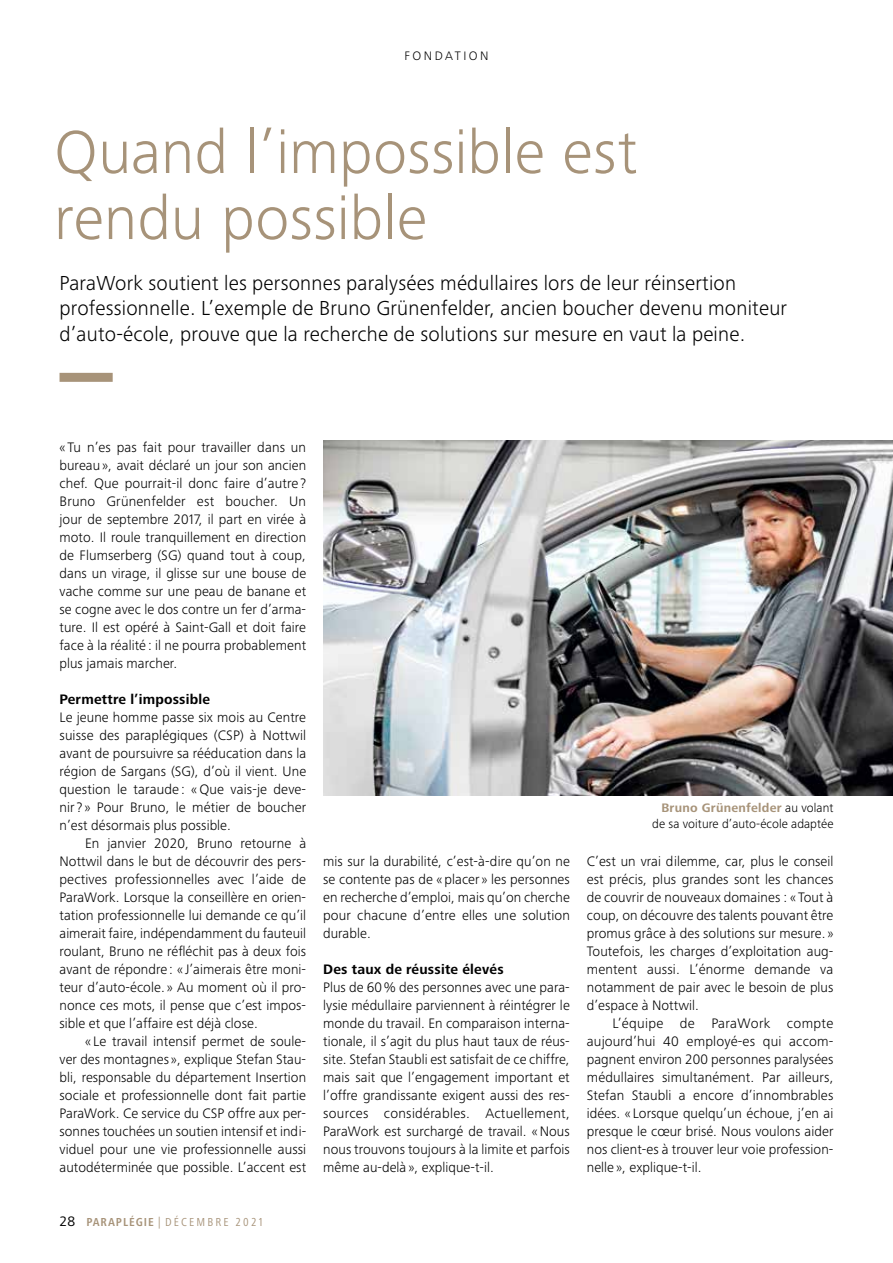
<style>
.page{position:relative;width:893px;height:1263px;background:#fff}
.page>*{position:absolute;margin:0;border:0;box-sizing:border-box;transform-origin:0 0}
.t1{font:300 63px/66px "Frutiger Next Pro";letter-spacing:.005em;color:#a79379}
.t2{font:300 21px/25.5px "Frutiger Next Pro";letter-spacing:.01em;color:#000}
.t3{font:300 14.25px/18px "Frutiger Next Pro";letter-spacing:.005em;color:#000;text-align:justify}
.t4{font:700 14.25px "Frutiger Next Pro";letter-spacing:.015em;color:#000}
.t5{font:300 12.75px/16.5px "Frutiger Next Pro";letter-spacing:.005em;color:#000;text-align:right}
.t6{font:300 12.75px "Frutiger Next Pro";letter-spacing:.195em;color:#000}
.t7{font:condensed 12px "Frutiger Next Pro";letter-spacing:.18em;color:#a79379}
.s1{font-stretch:normal;font-size:14.25px;color:#000}
.s2{font-weight:700}
.s3{font-weight:700;color:#a79379}
</style>
<div class="page">
<img style="left:323px;top:441px;width:570px;height:354px">
<div style="left:60px;top:373px;width:53px;height:9px;background:#a79379"></div>
<p class="t6" style="left:404px;top:48px;width:86px">FONDATION</p>
<h1 class="t1" style="left:54px;top:119px;width:585px">Quand l’impossible est rendu possible</h1>
<p class="t2" style="left:60px;top:270px;width:729px">ParaWork soutient les personnes paralysées médullaires lors de leur réinsertion professionnelle. L’exemple de Bruno Grünenfelder, ancien boucher devenu moniteur d’auto-école, prouve que la recherche de solutions sur mesure en vaut la peine.</p>
<p class="t3" style="left:60px;top:438px;width:248px">« Tu n’es pas fait pour travailler dans un bureau », avait déclaré un jour son ancien chef. Que pourrait-il donc faire d’autre ?<br>Bruno Grünenfelder est boucher. Un jour de septembre 2017, il part en virée à moto. Il roule tranquillement en direction de Flumserberg (SG) quand tout à coup, dans un virage, il glisse sur une bouse de vache comme sur une peau de banane et se cogne avec le dos contre un fer d’arma&shy;ture. Il est opéré à Saint-Gall et doit faire face à la réalité : il ne pourra probablement plus jamais marcher.</p>
<p class="t4" style="left:60px;top:691px;width:152px">Permettre l’impossible</p>
<p class="t3" style="left:60px;top:708px;width:248px">Le jeune homme passe six mois au Centre suisse des paraplégiques (CSP) à Nottwil avant de poursuivre sa rééducation dans la région de Sargans (SG), d’où il vient. Une question le taraude : «Que vais-je deve&shy;nir? » Pour Bruno, le métier de boucher n’est désormais plus possible.</p>
<p class="t3" style="left:60px;top:834px;width:248px;text-indent:26px">En janvier 2020, Bruno retourne à Nottwil dans le but de découvrir des pers&shy;pectives professionnelles avec l’aide de ParaWork. Lorsque la conseillère en orien&shy;tation professionnelle lui demande ce qu’il aimerait faire, indépendamment du fauteuil roulant, Bruno ne réfléchit pas à deux fois avant de répondre : « J’aimerais être moni&shy;teur d’auto-école. » Au moment où il pro&shy;nonce ces mots, il pense que c’est impos&shy;sible et que l’affaire est déjà close.</p>
<p class="t3" style="left:60px;top:1032px;width:248px;text-indent:26px">« Le travail intensif permet de soule&shy;ver des montagnes », explique Stefan Stau&shy;bli, responsable du département Insertion sociale et professionnelle dont fait partie ParaWork. Ce service du CSP offre aux per&shy;sonnes touchées un soutien intensif et indi&shy;viduel pour une vie professionnelle aussi autodéterminée que possible. L’accent est</p>
<p class="t7" style="left:60px;top:1215px;width:205px"><span class="s1">28</span> <span class="s2">PARAPLÉGIE</span> | DÉCEMBRE 2021</p>
<p class="t3" style="left:323px;top:852px;width:248px">mis sur la durabilité, c’est-à-dire qu’on ne se contente pas de « placer » les personnes en recherche d’emploi, mais qu’on cherche pour chacune d’entre elles une solution durable.</p>
<p class="t4" style="left:323px;top:961px;width:182px">Des taux de réussite élevés</p>
<p class="t3" style="left:323px;top:978px;width:248px">Plus de 60% des personnes avec une para&shy;lysie médullaire parviennent à réintégrer le monde du travail. En comparaison interna&shy;tionale, il s’agit du plus haut taux de réus&shy;site. Stefan Staubli est satisfait de ce chiffre, mais sait que l’engagement important et l’offre grandissante exigent aussi des res&shy;sources considérables. Actuellement, ParaWork est surchargé de travail. «Nous nous trouvons toujours à la limite et parfois même au-delà », explique-t-il.</p>
<p class="t5" style="left:652px;top:799px;width:183px"><span class="s3">Bruno Grünenfelder</span> au volant de sa voiture d’auto-école adaptée</p>
<p class="t3" style="left:587px;top:852px;width:248px">C’est un vrai dilemme, car, plus le conseil est précis, plus grandes sont les chances de couvrir de nouveaux domaines : « Tout à coup, on découvre des talents pouvant être promus grâce à des solutions sur mesure. » Toutefois, les charges d’exploitation aug&shy;mentent aussi. L’énorme demande va notamment de pair avec le besoin de plus d’espace à Nottwil.</p>
<p class="t3" style="left:587px;top:1014px;width:248px;text-indent:26px">L’équipe de ParaWork compte aujourd’hui 40 employé-es qui accom&shy;pagnent environ 200 personnes paralysées médullaires simultanément. Par ailleurs, Stefan Staubli a encore d’innombrables idées. « Lorsque quelqu’un échoue, j’en ai presque le cœur brisé. Nous voulons aider nos client-es à trouver leur voie profession&shy;nelle », explique-t-il.</p>
</div>
